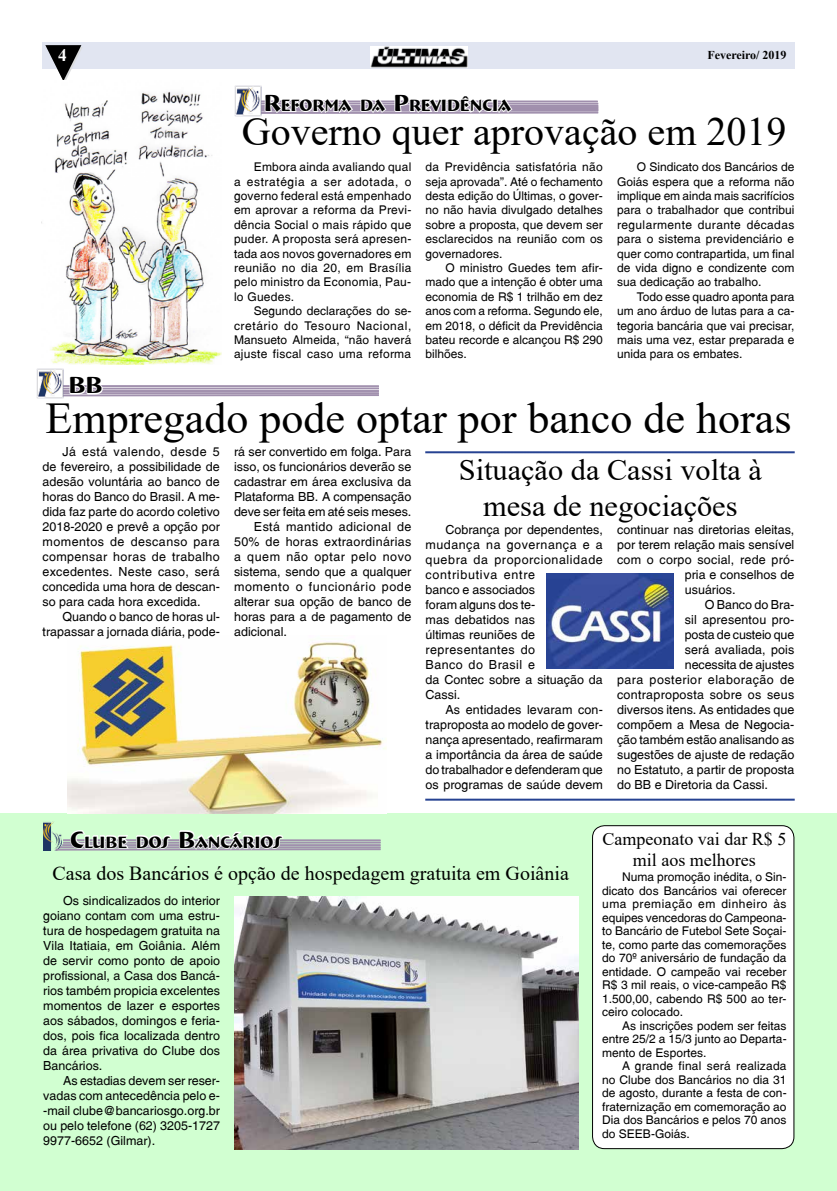
<style>
.page{position:relative;width:837px;height:1191px;background:#fff}
.page>*{position:absolute;margin:0;border:0;box-sizing:border-box;transform-origin:0 0}
.t1{font:44px "Times New Roman";color:#000}
.t2{font:40px "Times New Roman";color:#000}
.t3{font:30px/36px "Times New Roman";color:#000;text-align:center}
.t4{font:700 24px "Bremen BT";color:#000}
.t5{font:20px "Times New Roman";color:#000}
.t6{font:18px/21.6px "Times New Roman";color:#000;text-align:center}
.t7{font:700 17.5px "Times New Roman";color:#fff}
.t8{font:700 16.8px "Bremen BT";color:#000}
.t9{font:12.5px/15px "Switzerland Plain";color:#000;text-align:justify}
.t10{font:12.5px "Switzerland Plain";letter-spacing:.02em;color:#000}
.t11{font:12.5px "Switzerland Plain";letter-spacing:.035em;color:#000}
.t12{font:12.5px "Switzerland Plain";letter-spacing:.025em;color:#000}
.t13{font:12.5px "Switzerland Plain";letter-spacing:.045em;color:#000}
.t14{font:12.5px "Switzerland Plain";letter-spacing:.03em;color:#000}
.t15{font:12.5px "Switzerland Plain";letter-spacing:.04em;color:#000}
.t16{font:12px/14.4px "Switzerland Plain";color:#000;text-align:justify}
.t17{font:700 12px "Times New Roman";color:#000}
.s1{font-size:24px}
</style>
<div class="page">
<div style="left:42px;top:43px;width:752px;height:26px;background:#e1e5f1"></div>
<svg style="left:45px;top:45px;width:37px;height:35px"></svg>
<img style="left:371px;top:47px;width:96px;height:20px">
<div style="left:0;top:814px;width:836px;height:377px;background:#d1ffd1"></div>
<img style="left:43px;top:821px;width:13px;height:29px">
<svg style="left:56px;top:830px;width:324px;height:21px"></svg>
<svg style="left:64px;top:385px;width:315px;height:11px;background:#b4a6be"></svg>
<div style="left:592px;top:825px;width:201px;height:323px;background:#fff;border-radius:12px"></div>
<div style="left:591px;top:825px;width:203px;height:324px;border:1px solid #000;border-radius:12px"></div>
<img style="left:234px;top:897px;width:344px;height:252px">
<img style="left:67px;top:642px;width:319px;height:172px">
<svg style="left:261px;top:92px;width:337px;height:23px"></svg>
<img style="left:546px;top:573px;width:127px;height:95px">
<svg style="left:425px;top:451px;width:369px;height:2px"></svg>
<svg style="left:425px;top:798px;width:369px;height:3px"></svg>
<div style="left:238px;top:82px;width:22px;height:32px;background:linear-gradient(to right,#fff,#fff)"></div>
<img style="left:234px;top:86px;width:27px;height:30px">
<img style="left:36px;top:368px;width:28px;height:31px">
<img style="left:41px;top:91px;width:180px;height:274px">
<h3 class="t7" style="left:58px;top:42px;width:10px">4</h3>
<p class="t17" style="left:707px;top:46px;width:81px">Fevereiro/ 2019</p>
<h3 class="t8" style="left:264px;top:95px;width:248px"><span class="s1">R</span>EFORMA DA <span class="s1">P</span>REVIDÊNCIA</h3>
<h2 class="t2" style="left:242px;top:103px;width:546px">Governo quer aprovação em 2019</h2>
<p class="t16" style="left:234px;top:160px;width:179px;text-indent:20px">Embora ainda avaliando qual a estratégia a ser adotada, o governo federal está empenhado em aprovar a reforma da Previ&shy;dência Social o mais rápido que puder. A proposta será apresen&shy;tada aos novos governadores em reunião no dia 20, em Brasília pelo ministro da Economia, Pau&shy;lo Guedes.</p>
<p class="t16" style="left:234px;top:304px;width:179px;text-indent:20px">Segundo declarações do se&shy;cretário do Tesouro Nacional, Mansueto Almeida, “não haverá ajuste fiscal caso uma reforma</p>
<p class="t16" style="left:616px;top:160px;width:179px;text-indent:20px">O Sindicato dos Bancários de Goiás espera que a reforma não implique em ainda mais sacrifícios para o trabalhador que contribui regularmente durante décadas para o sistema previdenciário e quer como contrapartida, um final de vida digno e condizente com sua dedicação ao trabalho.</p>
<p class="t16" style="left:616px;top:289px;width:179px;text-indent:20px">Todo esse quadro aponta para um ano árduo de lutas para a ca&shy;tegoria bancária que vai precisar, mais uma vez, estar preparada e unida para os embates.</p>
<p class="t16" style="left:425px;top:160px;width:179px">da Previdência satisfatória não seja aprovada”. Até o fechamento desta edição do Últimas, o gover&shy;no não havia divulgado detalhes sobre a proposta, que devem ser esclarecidos na reunião com os governadores.</p>
<p class="t16" style="left:425px;top:260px;width:179px;text-indent:20px">O ministro Guedes tem afir&shy;mado que a intenção é obter uma economia de R$ 1 trilhão em dez anos com a reforma. Segundo ele, em 2018, o déficit da Previdência bateu recorde e alcançou R$ 290 bilhões.</p>
<h3 class="t4" style="left:69px;top:370px;width:36px">BB</h3>
<h1 class="t1" style="left:45px;top:387px;width:747px">Empregado pode optar por banco de horas</h1>
<h3 class="t3" style="left:458px;top:451px;width:304px">Situação da Cassi volta à mesa de negociações</h3>
<p class="t9" style="left:425px;top:522px;width:179px;text-align:left;text-indent:20px">Cobrança por dependentes, mudança na governança e a quebra da proporcionalidade contributiva entre<br>banco e associados<br>foram alguns dos te-<br>mas debatidos nas<br>últimas reuniões de representantes do<br>Banco do Brasil e<br>da Contec sobre a situação da<br>Cassi.</p>
<p class="t9" style="left:425px;top:702px;width:179px;text-indent:20px">As entidades levaram con&shy;traproposta ao modelo de gover&shy;nança apresentado, reafirmaram a importância da área de saúde do trabalhador e defenderam que os programas de saúde devem</p>
<p class="t9" style="left:43px;top:444px;width:179px;text-indent:20px">Já está valendo, desde 5 de fevereiro, a possibilidade de adesão voluntária ao banco de horas do Banco do Brasil. A me&shy;dida faz parte do acordo coletivo 2018-2020 e prevê a opção por momentos de descanso para compensar horas de trabalho excedentes. Neste caso, será concedida uma hora de descan&shy;so para cada hora excedida.</p>
<p class="t9" style="left:43px;top:609px;width:179px;text-align:right">Quando o banco de horas ul&shy;trapassar a jornada diária, pode-</p>
<p class="t9" style="left:234px;top:444px;width:179px">rá ser convertido em folga. Para</p>
<p class="t9" style="left:234px;top:459px;width:179px">isso, os funcionários deverão se</p>
<p class="t9" style="left:234px;top:474px;width:179px">cadastrar em área exclusiva da</p>
<p class="t9" style="left:234px;top:489px;width:179px">Plataforma BB. A compensação</p>
<p class="t9" style="left:234px;top:504px;width:179px">deve ser feita em até seis meses.</p>
<p class="t14" style="left:254px;top:519px;width:159px">Está mantido adicional de</p>
<p class="t12" style="left:234px;top:534px;width:179px">50% de horas extraordinárias</p>
<p class="t15" style="left:234px;top:549px;width:179px">a quem não optar pelo novo</p>
<p class="t9" style="left:234px;top:564px;width:179px">sistema, sendo que a qualquer</p>
<p class="t13" style="left:234px;top:579px;width:179px">momento o funcionário pode</p>
<p class="t9" style="left:234px;top:594px;width:179px">alterar sua opção de banco de</p>
<p class="t9" style="left:234px;top:609px;width:179px">horas para a de pagamento de</p>
<p class="t9" style="left:234px;top:624px;width:54px">adicional.</p>
<p class="t9" style="left:617px;top:522px;width:179px">continuar nas diretorias eleitas,</p>
<p class="t9" style="left:617px;top:537px;width:179px">por terem relação mais sensível</p>
<p class="t10" style="left:617px;top:552px;width:179px">com o corpo social, rede pró-</p>
<p class="t9" style="left:684px;top:567px;width:111px">pria e conselhos de</p>
<p class="t9" style="left:684px;top:582px;width:52px">usuários.</p>
<p class="t9" style="left:704px;top:597px;width:91px">O Banco do Bra-</p>
<p class="t9" style="left:684px;top:612px;width:111px">sil apresentou pro-</p>
<p class="t9" style="left:684px;top:627px;width:111px">posta de custeio que</p>
<p class="t9" style="left:684px;top:642px;width:111px">será avaliada, pois</p>
<p class="t9" style="left:684px;top:657px;width:111px">necessita de ajustes</p>
<p class="t11" style="left:617px;top:672px;width:179px">para posterior elaboração de</p>
<p class="t10" style="left:617px;top:687px;width:179px">contraproposta sobre os seus</p>
<p class="t9" style="left:617px;top:702px;width:179px">diversos itens. As entidades que</p>
<p class="t9" style="left:617px;top:717px;width:179px">compõem a Mesa de Negocia-</p>
<p class="t9" style="left:617px;top:732px;width:179px">ção também estão analisando as</p>
<p class="t9" style="left:617px;top:747px;width:179px">sugestões de ajuste de redação</p>
<p class="t9" style="left:617px;top:762px;width:179px">no Estatuto, a partir de proposta</p>
<p class="t9" style="left:617px;top:777px;width:152px">do BB e Diretoria da Cassi.</p>
<h3 class="t8" style="left:70px;top:831px;width:212px"><span class="s1">C</span>LUBE DOS <span class="s1">B</span>ANCÁRIOS</h3>
<h3 class="t5" style="left:52px;top:859px;width:518px">Casa dos Bancários é opção de hospedagem gratuita em Goiânia</h3>
<p class="t9" style="left:43px;top:893px;width:178px;text-indent:20px">Os sindicalizados do interior goiano contam com uma estru&shy;tura de hospedagem gratuita na Vila Itatiaia, em Goiânia. Além de servir como ponto de apoio profissional, a Casa dos Bancá&shy;rios também propicia excelentes momentos de lazer e esportes aos sábados, domingos e feria&shy;dos, pois fica localizada dentro da área privativa do Clube dos Bancários.</p>
<p class="t9" style="left:43px;top:1073px;width:178px;text-indent:20px">As estadias devem ser reser&shy;vadas com antecedência pelo e--mail clube@bancariosgo.org.br ou pelo telefone (62) 3205-1727<br>9977-6652 (Gilmar).</p>
<h3 class="t6" style="left:602px;top:827px;width:185px">Campeonato vai dar R$ 5 mil aos melhores</h3>
<p class="t16" style="left:602px;top:870px;width:186px;line-height:13.5px;text-indent:20px">Numa promoção inédita, o Sin&shy;dicato dos Bancários vai oferecer uma premiação em dinheiro às equipes vencedoras do Campeona&shy;to Bancário de Futebol Sete Soçai&shy;te, como parte das comemorações do 70º aniversário de fundação da entidade. O campeão vai receber R$ 3 mil reais, o vice-campeão R$ 1.500,00, cabendo R$ 500 ao ter&shy;ceiro colocado.</p>
<p class="t16" style="left:602px;top:1018px;width:186px;line-height:13.5px;text-indent:20px">As inscrições podem ser feitas entre 25/2 a 15/3 junto ao Departa&shy;mento de Esportes.</p>
<p class="t16" style="left:602px;top:1059px;width:186px;line-height:13.5px;text-indent:20px">A grande final será realizada no Clube dos Bancários no dia 31 de agosto, durante a festa de con&shy;fraternização em comemoração ao Dia dos Bancários e pelos 70 anos do SEEB-Goiás.</p>
</div>
